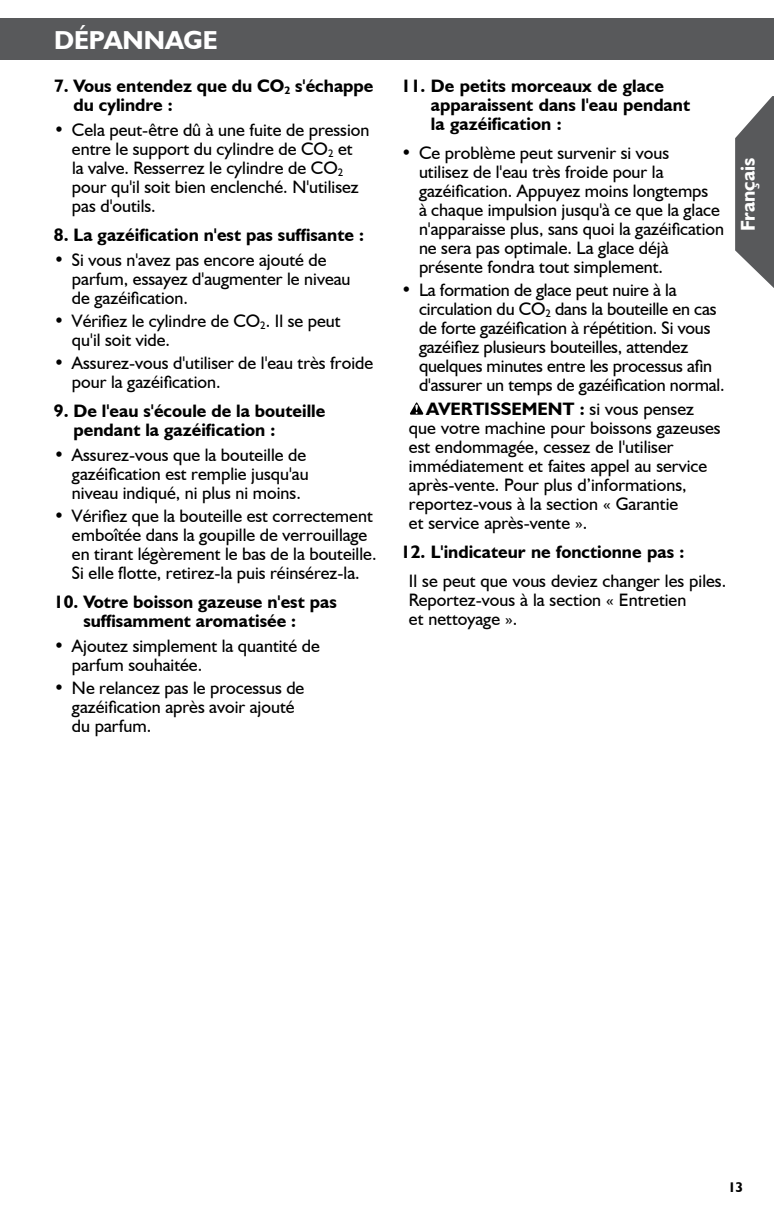
<style>
.page{position:relative;width:774px;height:1224px;background:#fff}
.page>*{position:absolute;margin:0;border:0;box-sizing:border-box;transform-origin:0 0}
.t1{font:700 26px "Humanist 521 BT";color:#fff}
.t2{font:700 20px "Humanist 521 BT";color:#fff}
.t3{font:18px/19px "Humanist 521 BT";color:#000}
.t4{font:700 18px/19px "Humanist 521 BT";color:#000}
.t5{font:700 14px "Humanist 521 BT";color:#000}
.s1{font-weight:700}
</style>
<div class="page">
<svg style="left:735px;top:96px;width:39px;height:192px"></svg>
<svg style="left:410px;top:402px;width:13px;height:13px"></svg>
<div style="left:0;top:18px;width:774px;height:42px;background:#58595b"></div>
<h1 class="t1" style="left:54px;top:24px;width:165px">Dépannage</h1>
<p class="t4" style="left:74px;top:76px;width:301px;text-indent:-20px">7. Vous entendez que du CO<sub>2</sub> s'échappe du cylindre :</p>
<p class="t3" style="left:72px;top:120px;width:299px;text-indent:-18px">• Cela peut-être dû à une fuite de pression entre le support du cylindre de CO<sub>2</sub> et<br>la valve. Resserrez le cylindre de CO<sub>2 </sub>pour qu'il soit bien enclenché. N'utilisez pas d'outils.</p>
<p class="t4" style="left:54px;top:225px;width:311px">8. La gazéification n'est pas suffisante :</p>
<p class="t3" style="left:72px;top:250px;width:280px;text-indent:-18px">• Si vous n'avez pas encore ajouté de parfum, essayez d'augmenter le niveau de gazéification.</p>
<p class="t3" style="left:72px;top:311px;width:270px;text-indent:-18px">• Vérifiez le cylindre de CO<sub>2</sub>. Il se peut qu'il soit vide.</p>
<p class="t3" style="left:72px;top:353px;width:303px;text-indent:-18px">• Assurez-vous d'utiliser de l'eau très froide pour la gazéification.</p>
<p class="t4" style="left:74px;top:401px;width:253px;text-indent:-20px">9. De l'eau s'écoule de la bouteille pendant la gazéification :</p>
<p class="t3" style="left:72px;top:445px;width:238px;text-indent:-18px">• Assurez-vous que la bouteille de gazéification est remplie jusqu'au niveau indiqué, ni plus ni moins.</p>
<p class="t3" style="left:72px;top:506px;width:304px;text-indent:-18px">• Vérifiez que la bouteille est correctement emboîtée dans la goupille de verrouillage en tirant légèrement le bas de la bouteille.<br>Si elle flotte, retirez-la puis réinsérez-la.</p>
<p class="t4" style="left:83px;top:592px;width:255px;text-indent:-29px">10. Votre boisson gazeuse n'est pas suffisamment aromatisée :</p>
<p class="t3" style="left:72px;top:636px;width:249px;text-indent:-18px">• Ajoutez simplement la quantité de parfum souhaitée.</p>
<p class="t3" style="left:72px;top:678px;width:234px;text-indent:-18px">• Ne relancez pas le processus de gazéification après avoir ajouté du parfum.</p>
<p class="t4" style="left:431px;top:76px;width:261px;text-indent:-30px">11. De petits morceaux de glace apparaissent dans l'eau pendant la gazéification :</p>
<p class="t3" style="left:419px;top:143px;width:307px;text-indent:-18px">• Ce problème peut survenir si vous<br>utilisez de l'eau très froide pour la gazéification. Appuyez moins longtemps<br>à chaque impulsion jusqu'à ce que la glace n'apparaisse plus, sans quoi la gazéification ne sera pas optimale. La glace déjà présente fondra tout simplement.</p>
<p class="t3" style="left:419px;top:280px;width:307px;text-indent:-18px">• La formation de glace peut nuire à la circulation du CO<sub>2</sub> dans la bouteille en cas de forte gazéification à répétition. Si vous gazéifiez plusieurs bouteilles, attendez quelques minutes entre les processus afin d'assurer un temps de gazéification normal.</p>
<p class="t4" style="left:426px;top:399px;width:36px">AVERTISSE</p>
<p class="t4" style="left:522px;top:399px;width:26px">MENT</p>
<p class="t3" style="left:409px;top:399px;width:313px;text-indent:171px"><span class="s1">:</span> si vous pensez que votre machine pour boissons gazeuses est endommagée, cessez de l'utiliser immédiatement et faites appel au service après-vente. Pour plus d’informations, reportez-vous à la section « Garantie<br>et service après-vente ».</p>
<p class="t4" style="left:401px;top:542px;width:285px">12. L'indicateur ne fonctionne pas :</p>
<p class="t3" style="left:409px;top:571px;width:319px">Il se peut que vous deviez changer les piles.<br>Reportez-vous à la section « Entretien<br>et nettoyage ».</p>
<p class="t2" style="left:736px;top:231px;width:75px;rotate:-90deg">Français</p>
<p class="t5" style="left:728px;top:1178px;width:17px">13</p>
</div>
